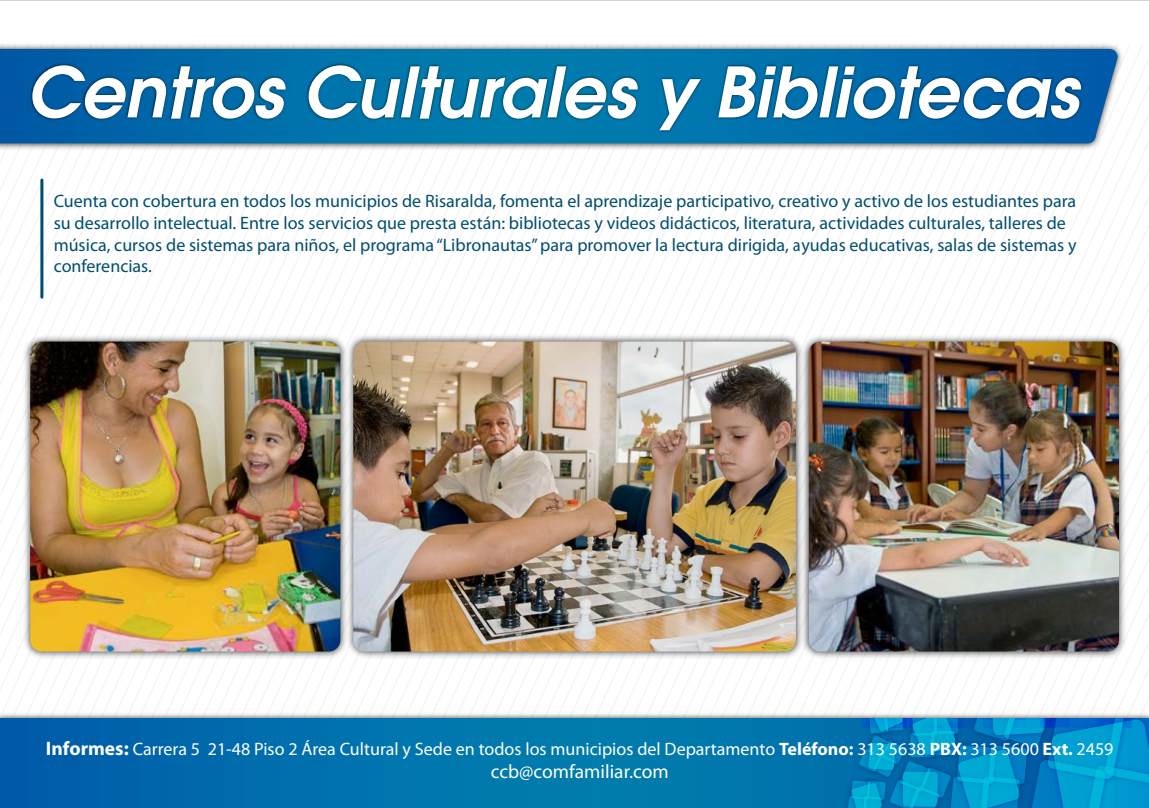
<style>
.page{position:relative;width:1149px;height:808px;background:#fff}
.page>*{position:absolute;margin:0;border:0;box-sizing:border-box;transform-origin:0 0}
.t1{font:italic 600 69px "Avant Garde";color:#fff}
.t2{font:19.5px "Myriad Pro";color:#fff}
.t3{font:18px/21.6px "Myriad Pro";color:#004d6d}
.t4{font:18px "Myriad Pro";color:#fff}
.s1{font-weight:700;font-size:19.5px}
.s2{font-weight:700}
</style>
<div class="page">
<svg style="left:0;top:718px;width:847px;height:90px;background:#0070ac"></svg>
<img style="left:843px;top:773px;width:4px;height:15px">
<img style="left:839px;top:788px;width:8px;height:20px">
<svg style="left:847px;top:710px;width:301px;height:98px;background:#018dc4"></svg>
<hr style="left:40px;top:180px;width:3px;height:117px;background:#004d6d">
<img style="left:0;top:44px;width:1124px;height:107px">
<svg style="left:0;top:49px;width:1117px;height:94px;background:#1373af"></svg>
<img style="left:22px;top:54px;width:1079px;height:87px">
<img style="left:352px;top:333px;width:443px;height:326px">
<img style="left:353px;top:341px;width:442px;height:310px">
<img style="left:23px;top:210px;width:329px;height:450px">
<img style="left:30px;top:341px;width:310px;height:310px">
<img style="left:795px;top:334px;width:336px;height:393px">
<img style="left:808px;top:341px;width:310px;height:310px">
<h1 class="t1" style="left:26px;top:46px;width:1053px">Centros Culturales y Bibliotecas</h1>
<p class="t3" style="left:54px;top:190px;width:1024px">Cuenta con cobertura en todos los municipios de Risaralda, fomenta el aprendizaje participativo, creativo y activo de los estudiantes para su desarrollo intelectual. Entre los servicios que presta están: bibliotecas y videos didácticos, literatura, actividades culturales, talleres de música, cursos de sistemas para niños, el programa “Libronautas” para promover la lectura dirigida, ayudas educativas, salas de sistemas y conferencias.</p>
<p class="t4" style="left:46px;top:738px;width:1068px"><span class="s1">Informes:</span> Carrera 5 21-48 Piso 2 Área Cultural y Sede en todos los municipios del Departamento <span class="s2">Teléfono:</span> 313 5638 <span class="s2">PBX:</span> 313 5600 <span class="s2">Ext.</span> 2459</p>
<p class="t2" style="left:490px;top:760px;width:179px">ccb@comfamiliar.com</p>
</div>
